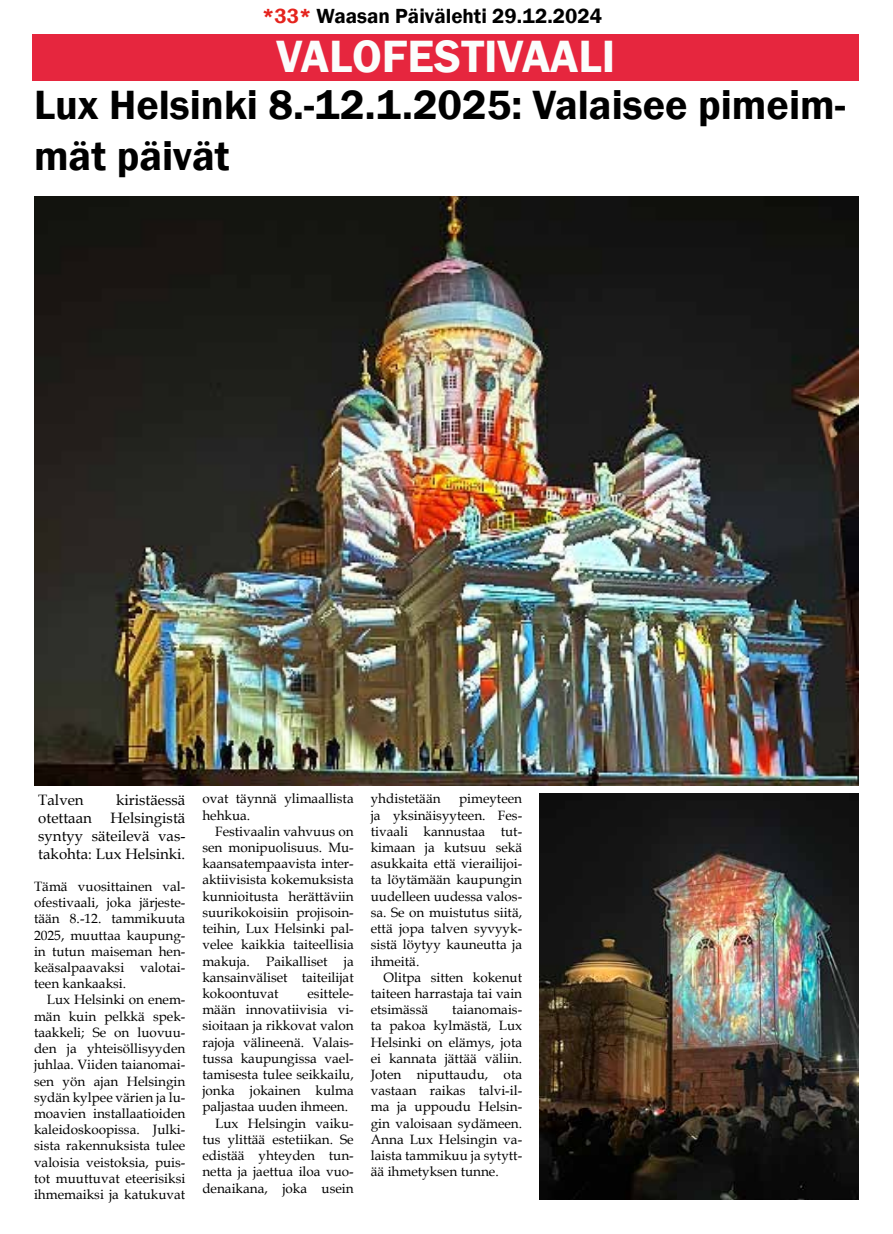
<style>
.page{position:relative;width:893px;height:1234px;background:#fff}
.page>*{position:absolute;margin:0;border:0;box-sizing:border-box;transform-origin:0 0}
.t1{font:600 46.5px "Franklin Gothic";color:#fbfdfc}
.t2{font:600 42px/50.4px "Franklin Gothic";color:#000}
.t3{font:600 21px "Franklin Gothic";color:#000}
.t4{font:15px/18px "Book Antiqua";color:#000;text-align:justify}
.t5{font:13.5px/16.2px "Book Antiqua";color:#000;text-align:justify}
.s1{color:#e5231d}
</style>
<div class="page">
<div style="left:33px;top:34px;width:826px;height:47px;background:#e6263e"></div>
<img style="left:34px;top:196px;width:825px;height:588px">
<img style="left:539px;top:793px;width:320px;height:406px">
<h3 class="t3" style="left:262px;top:3px;width:341px"><span class="s1">*33*</span> Waasan Päivälehti 29.12.2024</h3>
<h1 class="t1" style="left:276px;top:28px;width:340px">VALOFESTIVAALI</h1>
<h2 class="t2" style="left:34px;top:81px;width:813px">Lux Helsinki 8.-12.1.2025: Valaisee pimeim&shy;mät päivät</h2>
<p class="t4" style="left:38px;top:789px;width:47px">Talven</p>
<p class="t4" style="left:38px;top:789px;width:149px;text-indent:78px">kiristäessä otettaan Helsingistä syntyy säteilevä vas&shy;takohta: Lux Helsinki.</p>
<p class="t5" style="left:34px;top:877px;width:153px">Tämä vuosittainen val&shy;ofestivaali, joka järjeste&shy;tään 8.-12. tammikuuta 2025, muuttaa kaupung&shy;in tutun maiseman hen&shy;keäsalpaavaksi valotai&shy;teen kankaaksi.</p>
<p class="t5" style="left:34px;top:991px;width:153px;text-indent:13px">Lux Helsinki on enem&shy;män kuin pelkkä spek&shy;taakkeli; Se on luovuu&shy;den ja yhteisöllisyyden juhlaa. Viiden taianomai&shy;sen yön ajan Helsingin sydän kylpee värien ja lu&shy;moavien installaatioiden kaleidoskoopissa. Julki&shy;sista rakennuksista tulee valoisia veistoksia, puis&shy;tot muuttuvat eteerisiksi ihmemaiksi ja katukuvat</p>
<p class="t5" style="left:202px;top:790px;width:153px">ovat täynnä ylimaallista hehkua.</p>
<p class="t5" style="left:202px;top:822px;width:153px;text-indent:13px">Festivaalin vahvuus on sen monipuolisuus. Mu&shy;kaansatempaavista inter&shy;aktiivisista kokemuksista kunnioitusta herättäviin suurikokoisiin projisoin&shy;teihin, Lux Helsinki pal&shy;velee kaikkia taiteellisia makuja. Paikalliset ja kansainväliset taiteilijat kokoontuvat</p>
<p class="t5" style="left:307px;top:984px;width:48px">esittele-</p>
<p class="t5" style="left:202px;top:1000px;width:153px">mään innovatiivisia vi-</p>
<p class="t5" style="left:202px;top:1017px;width:153px">sioitaan ja rikkovat valon</p>
<p class="t5" style="left:202px;top:1033px;width:153px">rajoja välineenä. Valais-</p>
<p class="t5" style="left:202px;top:1049px;width:153px">tussa kaupungissa vael-</p>
<p class="t5" style="left:202px;top:1065px;width:153px">tamisesta tulee seikkailu,</p>
<p class="t5" style="left:202px;top:1081px;width:153px">jonka jokainen kulma</p>
<p class="t5" style="left:202px;top:1098px;width:147px">paljastaa uuden ihmeen.</p>
<p class="t5" style="left:215px;top:1114px;width:140px">Lux Helsingin vaiku-</p>
<p class="t5" style="left:202px;top:1130px;width:153px">tus ylittää estetiikan. Se</p>
<p class="t5" style="left:202px;top:1146px;width:153px">edistää yhteyden tun-</p>
<p class="t5" style="left:202px;top:1162px;width:153px">netta ja jaettua iloa vuo-</p>
<p class="t5" style="left:202px;top:1179px;width:153px">denaikana, joka usein</p>
<p class="t5" style="left:371px;top:790px;width:71px">yhdistetään</p>
<p class="t5" style="left:371px;top:790px;width:153px;text-indent:88px">pimeyteen ja yksinäisyyteen. Fes&shy;tivaali kannustaa tut&shy;kimaan ja kutsuu sekä asukkaita että vierailijoi&shy;ta löytämään kaupungin uudelleen uudessa valos&shy;sa. Se on muistutus siitä, että jopa talven syvyyk&shy;sistä löytyy kauneutta ja ihmeitä.</p>
<p class="t5" style="left:371px;top:968px;width:153px;text-indent:13px">Olitpa sitten kokenut taiteen harrastaja tai vain etsimässä</p>
<p class="t5" style="left:371px;top:1000px;width:153px;text-indent:81px">taianomais&shy;ta pakoa kylmästä, Lux Helsinki on elämys, jota ei kannata jättää väliin.<br>Joten niputtaudu, ota vastaan raikas talvi-il&shy;ma ja uppoudu Helsin&shy;gin valoisaan sydämeen.<br>Anna Lux Helsingin va&shy;laista tammikuu ja sytytt&shy;ää ihmetyksen tunne.</p>
</div>
